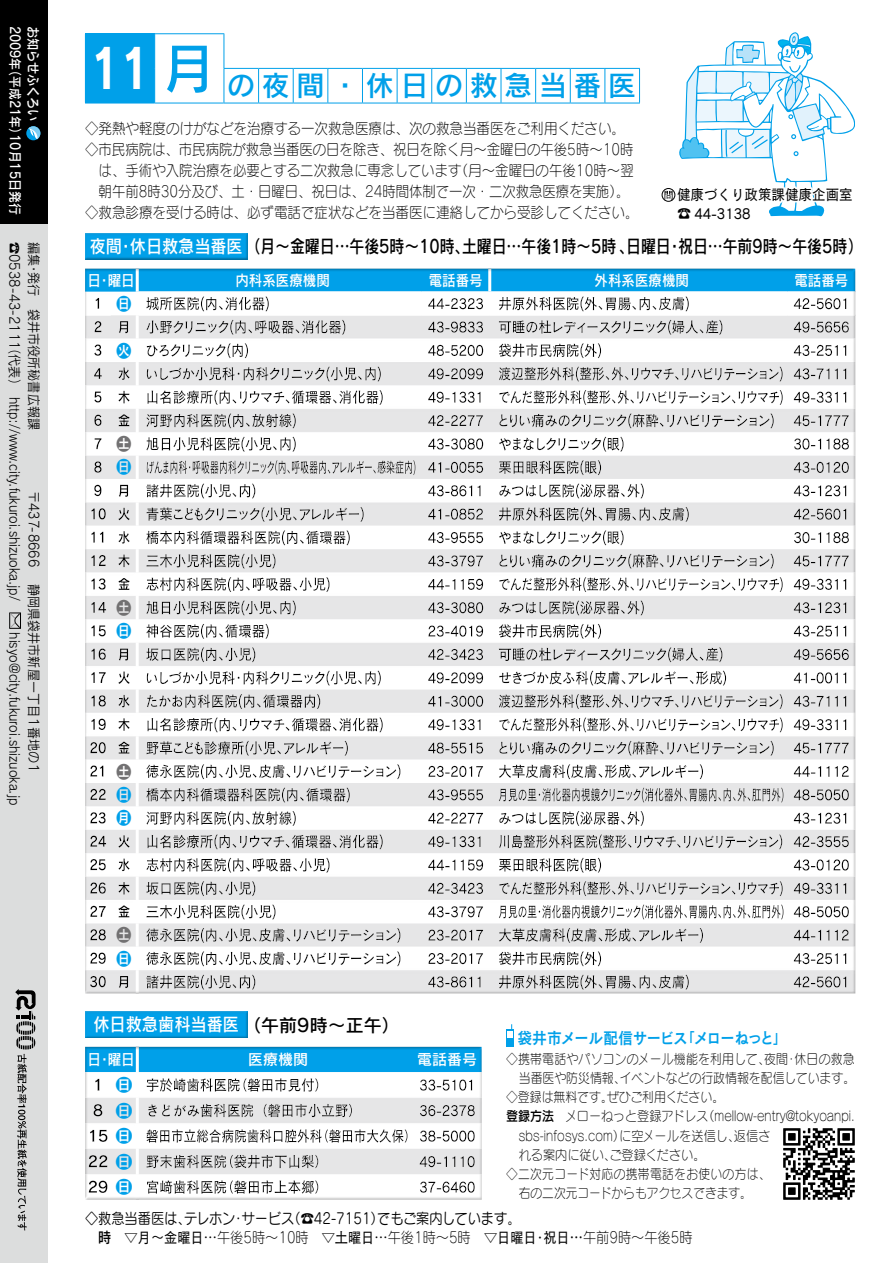
<style>
.page{position:relative;width:893px;height:1263px;background:#fff}
.page>*{position:absolute;margin:0;border:0;box-sizing:border-box;transform-origin:0 0}
.t1{font:28.2px "Rodin Pro DB";letter-spacing:.23em;color:#00a0e9}
.t2{font:18px "Rodin Pro DB";letter-spacing:-.005em;color:#000;scale:.83 1}
.t3{font:18px "Rodin Pro DB";color:#fff;scale:.9 1}
.t4{font:16.5px "Cezanne Pro DB";letter-spacing:-.085em;color:#00a0e9;scale:.9 1}
.t5{font:16.5px/23.4px "Rodin Pro DB";color:#00a0e9;scale:.9 1}
.t6{font:16.5px/25.5px "Rodin Pro DB";color:#00a0e9;text-align:justify}
.t7{font:16.5px "Rodin Pro DB";color:#727172;scale:.9 1}
.t8{font:15px "Seurat Pro L";color:#000;scale:.9 1}
.t9{font:15px "Seurat Pro L";color:#000;scale:.89 1}
.t10{font:15px "Seurat Pro L";color:#000;scale:.88 1}
.t11{font:15px "Seurat Pro M";color:#000;scale:.88 1}
.t12{font:15px "Rodin Pro DB";color:#fff;scale:.9 1}
.t13{font:15px/18.6px "Cezanne Pro M";color:#000;scale:.9 1}
.t14{font:15px "Rodin Pro DB";color:#fff}
.t15{font:13.5px "Rodin Pro M";color:#000;scale:.9 1}
.t16{font:13.5px "Seurat Pro L";color:#000;scale:.9 1}
.t17{font:13.5px "Seurat Pro L";color:#000;scale:.88 1}
.t18{font:13.5px "Seurat Pro L";letter-spacing:.02em;color:#000;scale:.88 1}
.t19{font:13.5px "Seurat Pro L";color:#000;scale:.81 1}
.t20{font:13.5px "Seurat Pro L";letter-spacing:.03em;color:#000;scale:.87 1}
.t21{font:13.5px "Rodin Pro DB";color:#fff;scale:.88 1}
.t22{font:13.5px "Seurat Pro L";color:#000;scale:.87 1}
.t23{font:13.5px "Rodin Pro DB";color:#fff;scale:.9 1}
.s1{color:#fff}
.s2{color:#000}
.s3{font-family:"Seurat Pro DB"}
.s4{font-family:"Rodin Pro DB"}
.s5{font-family:"Cezanne Pro M"}
</style>
<div class="page">
<div style="left:0;top:0;width:48px;height:225px;background:#000"></div>
<div style="left:0;top:224px;width:48px;height:1039px;background:#dcdddd"></div>
<div style="left:9px;top:613px;width:12px;height:16px;border:1px solid #000"></div>
<svg style="left:10px;top:613px;width:10px;height:15px"></svg>
<svg style="left:15px;top:989px;width:21px;height:241px"></svg>
<svg style="left:26px;top:126px;width:14px;height:14px"></svg>
<svg style="left:28px;top:126px;width:12px;height:13px"></svg>
<div style="left:85px;top:34px;width:70px;height:69px;background:#00a0e9"></div>
<svg style="left:155px;top:34px;width:484px;height:69px"></svg>
<hr style="left:85px;top:33px;width:70px;height:1px;background:#00a0e9">
<hr style="left:155px;top:33px;width:69px;height:1px;background:#00a0e9">
<hr style="left:85px;top:103px;width:70px;height:1px;background:#00a0e9">
<hr style="left:155px;top:103px;width:69px;height:1px;background:#00a0e9">
<hr style="left:224px;top:34px;width:1px;height:34px;background:#00a0e9">
<hr style="left:224px;top:68px;width:35px;height:1px;background:#00a0e9">
<hr style="left:224px;top:69px;width:1px;height:34px;background:#00a0e9">
<hr style="left:259px;top:68px;width:34px;height:1px;background:#00a0e9">
<hr style="left:258px;top:69px;width:1px;height:34px;background:#00a0e9">
<hr style="left:293px;top:68px;width:35px;height:1px;background:#00a0e9">
<hr style="left:293px;top:69px;width:1px;height:34px;background:#00a0e9">
<hr style="left:328px;top:68px;width:34px;height:1px;background:#00a0e9">
<hr style="left:327px;top:69px;width:1px;height:34px;background:#00a0e9">
<hr style="left:362px;top:68px;width:35px;height:1px;background:#00a0e9">
<hr style="left:362px;top:69px;width:1px;height:34px;background:#00a0e9">
<hr style="left:397px;top:68px;width:35px;height:1px;background:#00a0e9">
<hr style="left:397px;top:69px;width:1px;height:34px;background:#00a0e9">
<hr style="left:432px;top:68px;width:34px;height:1px;background:#00a0e9">
<hr style="left:431px;top:69px;width:1px;height:34px;background:#00a0e9">
<hr style="left:466px;top:68px;width:35px;height:1px;background:#00a0e9">
<hr style="left:466px;top:69px;width:1px;height:34px;background:#00a0e9">
<hr style="left:501px;top:68px;width:35px;height:1px;background:#00a0e9">
<hr style="left:501px;top:69px;width:1px;height:34px;background:#00a0e9">
<hr style="left:536px;top:68px;width:34px;height:1px;background:#00a0e9">
<hr style="left:535px;top:69px;width:1px;height:34px;background:#00a0e9">
<hr style="left:570px;top:68px;width:35px;height:1px;background:#00a0e9">
<hr style="left:570px;top:69px;width:1px;height:34px;background:#00a0e9">
<hr style="left:605px;top:68px;width:35px;height:1px;background:#00a0e9">
<hr style="left:604px;top:69px;width:1px;height:34px;background:#00a0e9">
<hr style="left:639px;top:69px;width:1px;height:34px;background:#00a0e9">
<hr style="left:224px;top:103px;width:35px;height:1px;background:#00a0e9">
<hr style="left:259px;top:103px;width:34px;height:1px;background:#00a0e9">
<hr style="left:293px;top:103px;width:35px;height:1px;background:#00a0e9">
<hr style="left:328px;top:103px;width:34px;height:1px;background:#00a0e9">
<hr style="left:362px;top:103px;width:35px;height:1px;background:#00a0e9">
<hr style="left:397px;top:103px;width:35px;height:1px;background:#00a0e9">
<hr style="left:432px;top:103px;width:34px;height:1px;background:#00a0e9">
<hr style="left:466px;top:103px;width:35px;height:1px;background:#00a0e9">
<hr style="left:501px;top:103px;width:35px;height:1px;background:#00a0e9">
<hr style="left:536px;top:103px;width:34px;height:1px;background:#00a0e9">
<hr style="left:570px;top:103px;width:35px;height:1px;background:#00a0e9">
<hr style="left:605px;top:103px;width:35px;height:1px;background:#00a0e9">
<div style="left:82px;top:1046px;width:403px;height:157px;background:#000;opacity:.3"></div>
<div style="left:83px;top:268px;width:776px;height:729px;background:#000;opacity:.3"></div>
<svg style="left:679px;top:33px;width:176px;height:153px"></svg>
<svg style="left:664px;top:191px;width:9px;height:9px"></svg>
<div style="left:662px;top:188px;width:13px;height:14px;border:1px solid #000;border-radius:50%"></div>
<div style="left:83px;top:233px;width:167px;height:29px;background:#000;opacity:.75"></div>
<div style="left:83px;top:1011px;width:167px;height:29px;background:#000;opacity:.75"></div>
<div style="left:506px;top:1030px;width:8px;height:17px;background:#00a0e9"></div>
<div style="left:507px;top:1031px;width:6px;height:7px;background:#fff"></div>
<img style="left:783px;top:1128px;width:72px;height:72px">
<p class="t21" style="left:24px;top:26px;width:216px;rotate:90deg">2009年（平成21年）10月15日発行</p>
<p class="t23" style="left:42px;top:26px;width:107px;rotate:90deg">お知らせふくろい</p>
<p class="t15" style="left:23px;top:242px;width:414px;rotate:90deg">☎0538-43-2111（代表）　http://www.city.fukuroi.shizuoka.jp/　</p>
<p class="t15" style="left:43px;top:242px;width:211px;rotate:90deg">編集・発行　袋井市役所秘書広報課</p>
<p class="t15" style="left:23px;top:632px;width:193px;rotate:90deg">hisyo@city.fukuroi.shizuoka.jp</p>
<p class="t15" style="left:43px;top:491px;width:316px;rotate:90deg">〒437-8666 　静岡県袋井市新屋一丁目１番地の１</p>
<h1 class="t1" style="left:90px;top:67px;width:548px"><sup>11</sup><sup>月</sup>の夜間・休日の救急当番医</h1>
<p class="t8" style="left:85px;top:118px;width:601px">◇発熱や軽度のけがなどを治療する一次救急医療は、次の救急当番医をご利用ください。</p>
<p class="t8" style="left:85px;top:139px;width:611px">◇市民病院は、市民病院が救急当番医の日を除き、祝日を除く月〜金曜日の午後5時〜10時</p>
<p class="t9" style="left:99px;top:160px;width:603px">は、手術や入院治療を必要とする二次救急に専念しています（月〜金曜日の午後10時〜翌</p>
<p class="t9" style="left:99px;top:181px;width:598px">朝午前8時30分及び、土・日曜日、祝日は、24時間体制で一次・二次救急医療を実施）。</p>
<p class="t8" style="left:85px;top:202px;width:616px">◇救急診療を受ける時は、必ず電話で症状などを当番医に連絡してから受診してください。</p>
<p class="t13" style="left:677px;top:185px;width:197px">健康づくり政策課健康企画室☎ 44-3138</p>
<h2 class="t2" style="left:90px;top:234px;width:933px"><span class="s1">夜間・休日救急当番医</span>（月〜金曜日…午後5時〜 10時、土曜日…午後1時〜5時、日曜日・祝日…午前9時〜午後5時）</h2>
<p class="t12" style="left:88px;top:270px;width:54px">日・曜日</p>
<p class="t12" style="left:235px;top:270px;width:106px">内科系医療機関</p>
<p class="t12" style="left:429px;top:270px;width:61px">電話番号</p>
<p class="t12" style="left:594px;top:270px;width:106px">外科系医療機関</p>
<p class="t12" style="left:794px;top:270px;width:61px">電話番号</p>
<p class="t5" style="left:117px;top:291px;width:18px">日</p>
<p class="t5" style="left:117px;top:338px;width:18px">火</p>
<p class="t7" style="left:117px;top:433px;width:18px">土</p>
<p class="t5" style="left:117px;top:455px;width:18px">日</p>
<p class="t7" style="left:117px;top:597px;width:18px">土</p>
<p class="t5" style="left:117px;top:619px;width:18px">日</p>
<p class="t7" style="left:117px;top:760px;width:18px">土</p>
<p class="t5" style="left:117px;top:782px;width:18px">日月</p>
<p class="t7" style="left:117px;top:924px;width:18px">土</p>
<p class="t5" style="left:117px;top:946px;width:18px">日</p>
<h2 class="t3" style="left:93px;top:1012px;width:342px">休日救急歯科当番医<span class="s2">（午前9時〜正午）</span></h2>
<p class="t4" style="left:517px;top:1028px;width:302px">袋井市メール配信サービス「メローねっと」</p>
<p class="t18" style="left:506px;top:1050px;width:398px">◇携帯電話やパソコンのメール機能を利用して、夜間・休日の救急</p>
<p class="t17" style="left:519px;top:1069px;width:384px">当番医や防災情報、イベントなどの行政情報を配信しています。</p>
<p class="t17" style="left:506px;top:1088px;width:249px">◇登録は無料です。ぜひご利用ください。</p>
<p class="t16" style="left:506px;top:1107px;width:389px"><span class="s3">登録方法</span> メローねっと登録アドレス（mellow-entry@tokyoanpi.</p>
<p class="t19" style="left:519px;top:1127px;width:312px">sbs-infosys.com）に空メールを送信し、返信さ</p>
<p class="t16" style="left:519px;top:1146px;width:209px">れる案内に従い、ご登録ください。</p>
<p class="t20" style="left:506px;top:1165px;width:306px">◇二次元コード対応の携帯電話をお使いの方は、</p>
<p class="t22" style="left:519px;top:1184px;width:270px">右の二次元コードからもアクセスできます。</p>
<p class="t11" style="left:85px;top:1208px;width:496px">◇救急当番医は、テレホン・サービス（☎42-7151）でもご案内しています。</p>
<p class="t10" style="left:85px;top:1228px;width:692px"><span class="s4">　時</span> <span class="s5">▽月～金曜日…</span>午後5時～10時 <span class="s5">▽土曜日…</span>午後1時～5時　<span class="s5">▽日曜日・祝日</span><span class="s3">…</span>午前9時～午後5時</p>
<p class="t12" style="left:88px;top:1049px;width:54px">日・曜日</p>
<p class="t14" style="left:248px;top:1049px;width:61px">医療機関</p>
<p class="t14" style="left:417px;top:1049px;width:61px">電話番号</p>
<p class="t6" style="left:116px;top:1071px;width:18px">日日日日日</p>
</div>
